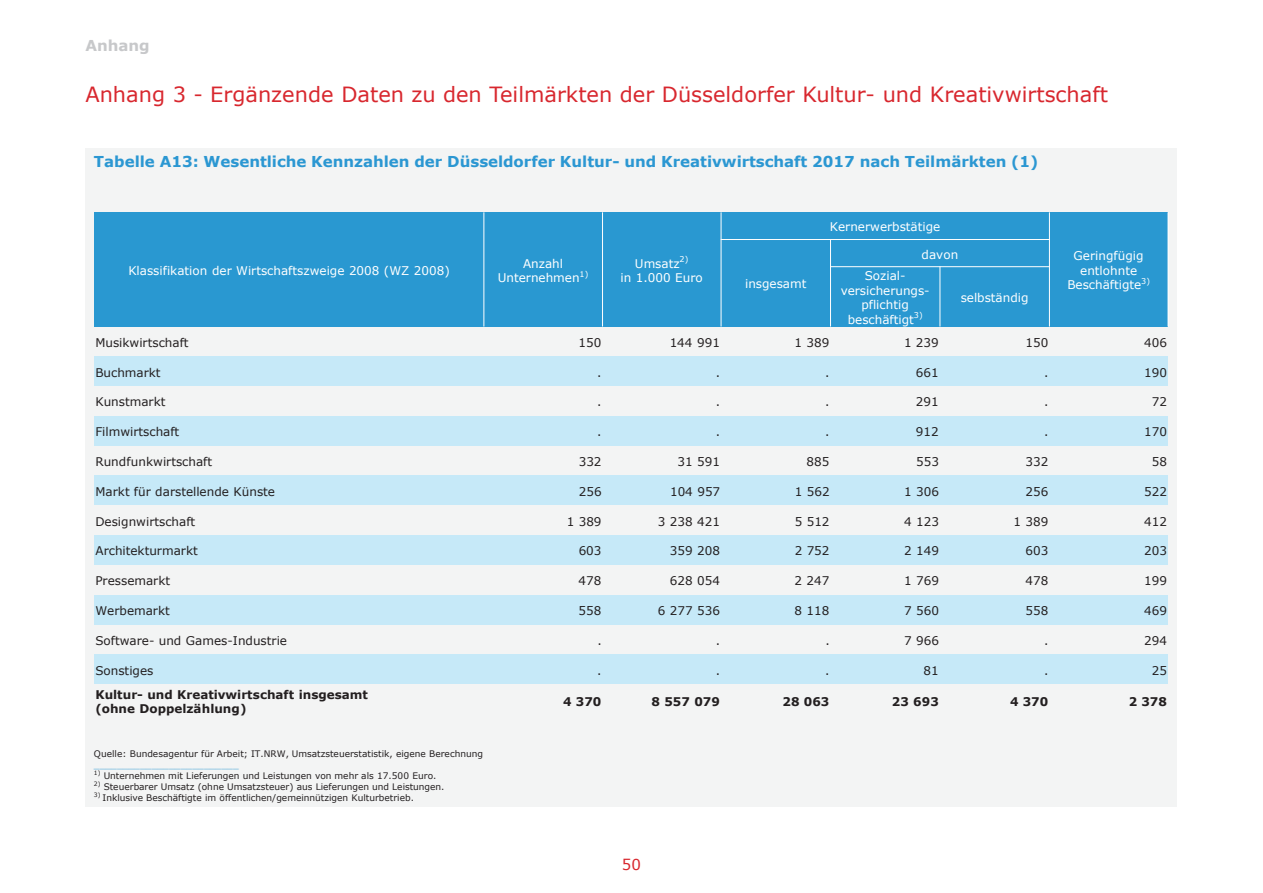
<style>
.page{position:relative;width:1263px;height:893px;background:#fff}
.page>*{position:absolute;margin:0;border:0;box-sizing:border-box;transform-origin:0 0}
.t1{font:21px "Verdana";color:#d8272e}
.t2{font:700 15px "Verdana";color:#2b97d2}
.t3{font:700 15px "Verdana";color:#c7c8ca}
.t4{font:15px "Verdana";color:#d8272e}
.t5{font:12px "Verdana";color:#231f20}
.t6{font:12px/14.4px "Verdana";color:#fff;text-align:center}
.t7{font:700 12px/14.4px "Verdana";color:#231f20}
.t8{font:9px/10.8px "Verdana";letter-spacing:-.005em;color:#231f20}
.s1{color:#2b97d2}
</style>
<div class="page">
<div style="left:85px;top:148px;width:1092px;height:659px;background:#f3f4f4"></div>
<div style="left:94px;top:212px;width:627px;height:115px;background:#2998d1"></div>
<div style="left:721px;top:212px;width:328px;height:27px;background:#2998d1"></div>
<div style="left:1049px;top:212px;width:119px;height:115px;background:#2998d1"></div>
<div style="left:721px;top:239px;width:109px;height:88px;background:#2998d1"></div>
<div style="left:830px;top:239px;width:219px;height:28px;background:#2998d1"></div>
<div style="left:830px;top:267px;width:219px;height:60px;background:#2998d1"></div>
<div style="left:94px;top:356px;width:1074px;height:30px;background:#c6e9f8"></div>
<div style="left:94px;top:416px;width:1074px;height:30px;background:#c6e9f8"></div>
<div style="left:94px;top:475px;width:1074px;height:30px;background:#c6e9f8"></div>
<div style="left:94px;top:535px;width:1074px;height:30px;background:#c6e9f8"></div>
<div style="left:94px;top:595px;width:1074px;height:29px;background:#c6e9f8"></div>
<div style="left:94px;top:654px;width:1074px;height:30px;background:#c6e9f8"></div>
<hr style="left:483px;top:212px;width:1px;height:115px;background:#fff">
<hr style="left:602px;top:212px;width:1px;height:115px;background:#fff">
<hr style="left:721px;top:212px;width:1px;height:115px;background:#fff">
<hr style="left:830px;top:239px;width:1px;height:88px;background:#fff">
<hr style="left:939px;top:266px;width:1px;height:61px;background:#fff">
<hr style="left:1049px;top:212px;width:1px;height:115px;background:#fff">
<hr style="left:721px;top:239px;width:329px;height:1px;background:#fff">
<hr style="left:830px;top:266px;width:220px;height:1px;background:#fff">
<hr style="left:1168px;top:212px;width:1px;height:115px;background:#fff">
<p class="t3" style="left:85px;top:35px;width:66px">Anhang</p>
<p class="t1" style="left:85px;top:80px;width:1024px">Anhang 3 - Ergänzende Daten zu den Teilmärkten der Düsseldorfer Kultur- und Kreativwirtschaft</p>
<p class="t2" style="left:94px;top:151px;width:946px">Tabelle A13: Wesentliche Kennzahlen der Düsseldorfer Kultur- und Kreativwirtschaft 2017 nach Teilmärkten (1)</p>
<p class="t6" style="left:128px;top:263px;width:323px">Klassifikation der Wirtschaftszweige 2008 (WZ 2008)</p>
<p class="t6" style="left:498px;top:256px;width:92px">Anzahl<br>Unternehmen<sup>1)</sup></p>
<p class="t6" style="left:620px;top:256px;width:84px">Umsatz<sup>2)<br></sup>in 1.000 Euro</p>
<p class="t6" style="left:745px;top:277px;width:63px">insgesamt</p>
<p class="t6" style="left:830px;top:220px;width:112px">Kernerwerbstätige</p>
<p class="t6" style="left:921px;top:247px;width:38px">davon</p>
<p class="t6" style="left:841px;top:269px;width:91px">Sozial&shy;versicherungs&shy;pflichtig beschäftigt<sup>3)</sup></p>
<p class="t6" style="left:961px;top:290px;width:69px">selbständig</p>
<p class="t6" style="left:1067px;top:249px;width:84px">Geringfügig entlohnte<br>Beschäftigte<sup>3)</sup></p>
<p class="t5" style="left:95px;top:334px;width:95px">Musikwirtschaft</p>
<p class="t5" style="left:578px;top:334px;width:24px">150</p>
<p class="t5" style="left:670px;top:334px;width:52px">144 991</p>
<p class="t5" style="left:794px;top:334px;width:36px">1 389</p>
<p class="t5" style="left:904px;top:334px;width:36px">1 239</p>
<p class="t5" style="left:1025px;top:334px;width:24px">150</p>
<p class="t5" style="left:1144px;top:334px;width:24px">406</p>
<p class="t5" style="left:95px;top:364px;width:67px">Buchmarkt</p>
<p class="t5" style="left:597px;top:364px;width:6px">.</p>
<p class="t5" style="left:716px;top:364px;width:6px">.</p>
<p class="t5" style="left:825px;top:364px;width:6px">.</p>
<p class="t5" style="left:916px;top:364px;width:24px">661</p>
<p class="t5" style="left:1044px;top:364px;width:6px">.</p>
<p class="t5" style="left:1144px;top:364px;width:24px">190</p>
<p class="t5" style="left:95px;top:394px;width:72px">Kunstmarkt</p>
<p class="t5" style="left:597px;top:394px;width:6px">.</p>
<p class="t5" style="left:716px;top:394px;width:6px">.</p>
<p class="t5" style="left:825px;top:394px;width:6px">.</p>
<p class="t5" style="left:916px;top:394px;width:24px">291</p>
<p class="t5" style="left:1044px;top:394px;width:6px">.</p>
<p class="t5" style="left:1152px;top:394px;width:17px">72</p>
<p class="t5" style="left:95px;top:424px;width:85px">Filmwirtschaft</p>
<p class="t5" style="left:597px;top:424px;width:6px">.</p>
<p class="t5" style="left:716px;top:424px;width:6px">.</p>
<p class="t5" style="left:825px;top:424px;width:6px">.</p>
<p class="t5" style="left:916px;top:424px;width:24px">912</p>
<p class="t5" style="left:1044px;top:424px;width:6px">.</p>
<p class="t5" style="left:1144px;top:424px;width:24px">170</p>
<p class="t5" style="left:95px;top:453px;width:118px">Rundfunkwirtschaft</p>
<p class="t5" style="left:579px;top:453px;width:24px">332</p>
<p class="t5" style="left:678px;top:453px;width:44px">31 591</p>
<p class="t5" style="left:807px;top:453px;width:24px">885</p>
<p class="t5" style="left:916px;top:453px;width:24px">553</p>
<p class="t5" style="left:1025px;top:453px;width:24px">332</p>
<p class="t5" style="left:1152px;top:453px;width:17px">58</p>
<p class="t5" style="left:95px;top:483px;width:181px">Markt für darstellende Künste</p>
<p class="t5" style="left:579px;top:483px;width:24px">256</p>
<p class="t5" style="left:670px;top:483px;width:52px">104 957</p>
<p class="t5" style="left:795px;top:483px;width:36px">1 562</p>
<p class="t5" style="left:904px;top:483px;width:36px">1 306</p>
<p class="t5" style="left:1026px;top:483px;width:24px">256</p>
<p class="t5" style="left:1144px;top:483px;width:24px">522</p>
<p class="t5" style="left:95px;top:513px;width:101px">Designwirtschaft</p>
<p class="t5" style="left:567px;top:513px;width:36px">1 389</p>
<p class="t5" style="left:658px;top:513px;width:64px">3 238 421</p>
<p class="t5" style="left:795px;top:513px;width:36px">5 512</p>
<p class="t5" style="left:904px;top:513px;width:36px">4 123</p>
<p class="t5" style="left:1013px;top:513px;width:36px">1 389</p>
<p class="t5" style="left:1144px;top:513px;width:24px">412</p>
<p class="t5" style="left:95px;top:543px;width:104px">Architekturmarkt</p>
<p class="t5" style="left:579px;top:543px;width:24px">603</p>
<p class="t5" style="left:670px;top:543px;width:52px">359 208</p>
<p class="t5" style="left:795px;top:543px;width:36px">2 752</p>
<p class="t5" style="left:904px;top:543px;width:36px">2 149</p>
<p class="t5" style="left:1025px;top:543px;width:24px">603</p>
<p class="t5" style="left:1144px;top:543px;width:24px">203</p>
<p class="t5" style="left:95px;top:573px;width:76px">Pressemarkt</p>
<p class="t5" style="left:578px;top:573px;width:24px">478</p>
<p class="t5" style="left:670px;top:573px;width:52px">628 054</p>
<p class="t5" style="left:794px;top:573px;width:36px">2 247</p>
<p class="t5" style="left:904px;top:573px;width:36px">1 769</p>
<p class="t5" style="left:1025px;top:573px;width:24px">478</p>
<p class="t5" style="left:1144px;top:573px;width:24px">199</p>
<p class="t5" style="left:95px;top:602px;width:76px">Werbemarkt</p>
<p class="t5" style="left:578px;top:602px;width:24px">558</p>
<p class="t5" style="left:658px;top:602px;width:64px">6 277 536</p>
<p class="t5" style="left:794px;top:602px;width:36px">8 118</p>
<p class="t5" style="left:904px;top:602px;width:36px">7 560</p>
<p class="t5" style="left:1025px;top:602px;width:24px">558</p>
<p class="t5" style="left:1144px;top:602px;width:24px">469</p>
<p class="t5" style="left:95px;top:632px;width:193px">Software- und Games-Industrie</p>
<p class="t5" style="left:597px;top:632px;width:6px">.</p>
<p class="t5" style="left:716px;top:632px;width:6px">.</p>
<p class="t5" style="left:825px;top:632px;width:6px">.</p>
<p class="t5" style="left:904px;top:632px;width:36px">7 966</p>
<p class="t5" style="left:1044px;top:632px;width:6px">.</p>
<p class="t5" style="left:1144px;top:632px;width:24px">294</p>
<p class="t5" style="left:95px;top:662px;width:59px">Sonstiges</p>
<p class="t5" style="left:597px;top:662px;width:6px">.</p>
<p class="t5" style="left:716px;top:662px;width:6px">.</p>
<p class="t5" style="left:825px;top:662px;width:6px">.</p>
<p class="t5" style="left:924px;top:662px;width:17px">81</p>
<p class="t5" style="left:1044px;top:662px;width:6px">.</p>
<p class="t5" style="left:1152px;top:662px;width:17px">25</p>
<p class="t7" style="left:95px;top:687px;width:274px">Kultur- und Kreativwirtschaft insgesamt (ohne Doppelzählung)</p>
<p class="t7" style="left:563px;top:694px;width:40px">4 370</p>
<p class="t7" style="left:652px;top:694px;width:70px">8 557 079</p>
<p class="t7" style="left:782px;top:694px;width:48px">28 063</p>
<p class="t7" style="left:892px;top:694px;width:48px">23 693</p>
<p class="t7" style="left:1010px;top:694px;width:40px">4 370</p>
<p class="t7" style="left:1129px;top:694px;width:40px">2 378</p>
<p class="t8" style="left:94px;top:748px;width:391px">Quelle: Bundesagentur für Arbeit; IT.NRW, Umsatzsteuerstatistik, eigene Berechnung <span class="s1">_________________________</span></p>
<p class="t8" style="left:94px;top:770px;width:344px"><sup>1)</sup> Unternehmen mit Lieferungen und Leistungen von mehr als 17.500 Euro.</p>
<p class="t8" style="left:94px;top:781px;width:352px"><sup>2)</sup> Steuerbarer Umsatz (ohne Umsatzsteuer) aus Lieferungen und Leistungen.</p>
<p class="t8" style="left:94px;top:792px;width:322px"><sup>3)</sup> Inklusive Beschäftigte im öffentlichen/gemeinnützigen Kulturbetrieb.</p>
<p class="t4" style="left:622px;top:854px;width:21px">50</p>
</div>
